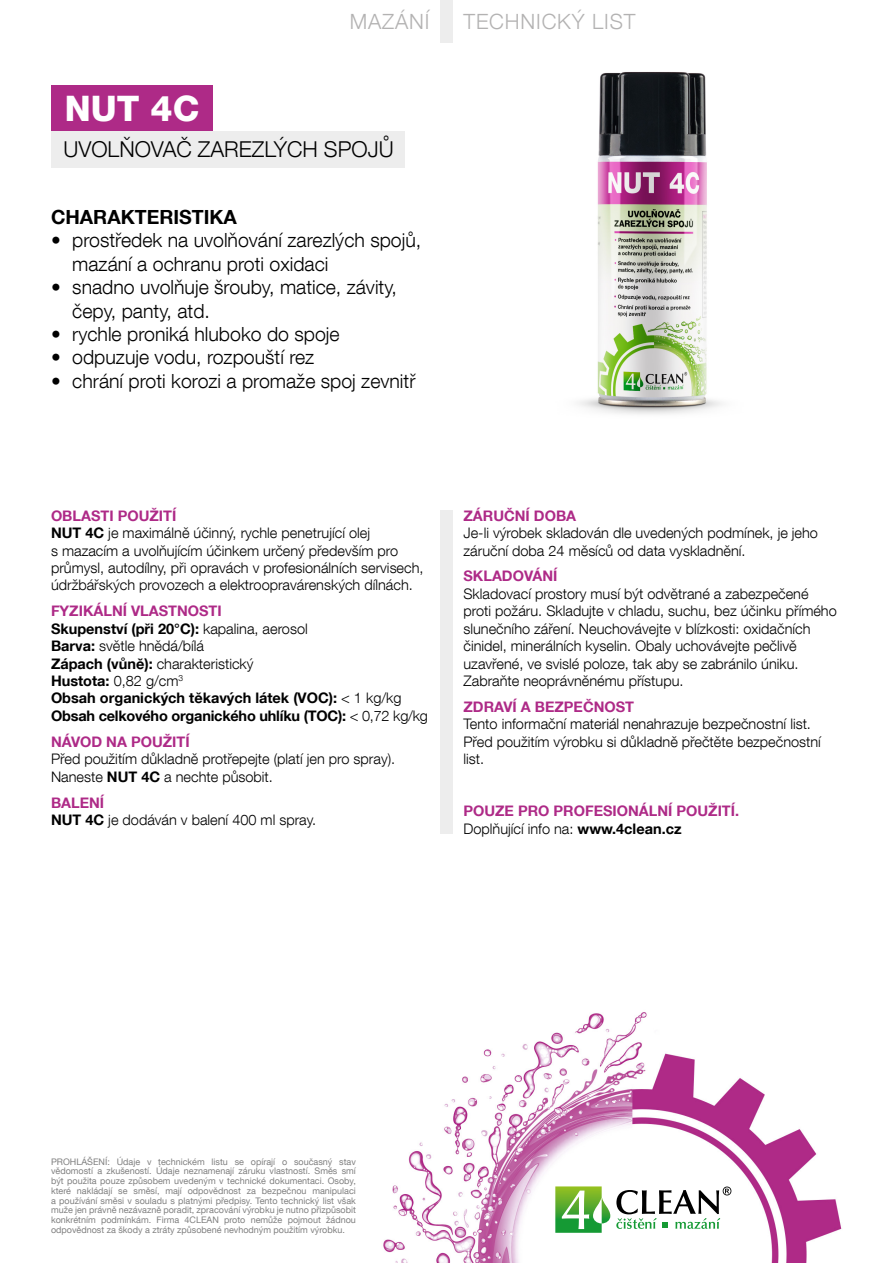
<style>
.page{position:relative;width:893px;height:1263px;background:#fff}
.page>*{position:absolute;margin:0;border:0;box-sizing:border-box;transform-origin:0 0}
.t1{font:800 35.1px "Helvetica Neue LT Com";color:#fff}
.t2{font:300 21.9px "Helvetica Neue LT Com";color:#000}
.t3{font:300 21px "Helvetica Neue LT Com";letter-spacing:.04em;color:#b3b2b2}
.t4{font:300 19.5px/23.4px "Helvetica Neue LT Com";color:#000}
.t5{font:700 19.5px "Helvetica Neue LT Com";color:#000}
.t6{font:300 14.55px/17.4px "Helvetica Neue LT Com";color:#000}
.t7{font:700 14.55px/17.4px "Helvetica Neue LT Com";color:#000}
.t8{font:700 14.55px/17.4px "Helvetica Neue LT Com";color:#ae2a87}
.t9{font:9px/9.8px "Helvetica Neue LT Com";color:#808080;text-align:justify}
.s1{font-weight:700;color:#ae2a87}
.s2{font-weight:700}
.s3{color:#ae2a87}
.s4{font-weight:300}
.s5{font-weight:300;color:#000}
.s6{color:#000}
</style>
<div class="page">
<img style="left:383px;top:1012px;width:459px;height:251px">
<div style="left:555px;top:1186px;width:176px;height:47px;background:#fff"></div>
<svg style="left:555px;top:1186px;width:55px;height:47px"></svg>
<svg style="left:616px;top:1186px;width:115px;height:43px"></svg>
<div style="left:440px;top:0;width:13px;height:43px;background:#ededed"></div>
<div style="left:440px;top:510px;width:13px;height:323px;background:#ededed"></div>
<div style="left:51px;top:131px;width:354px;height:36px;background:#ededed"></div>
<div style="left:51px;top:85px;width:161px;height:46px;background:#ae2a87"></div>
<img style="left:579px;top:72px;width:143px;height:342px">
<h1 class="t1" style="left:65px;top:87px;width:136px">NUT 4C</h1>
<h3 class="t3" style="left:350px;top:8px;width:81px">MAZÁNÍ</h3>
<h3 class="t3" style="left:463px;top:8px;width:173px">TECHNICKÝ LIST</h3>
<h2 class="t2" style="left:63px;top:136px;width:332px">UVOLŇOVAČ ZAREZLÝCH SPOJŮ</h2>
<h3 class="t5" style="left:51px;top:205px;width:187px">CHARAKTERISTIKA</h3>
<h3 class="t4" style="left:72px;top:228px;width:350px;text-indent:-21px">• prostředek na uvolňování zarezlých spojů, mazání a ochranu proti oxidaci</h3>
<h3 class="t4" style="left:72px;top:275px;width:326px;text-indent:-21px">• snadno uvolňuje šrouby, matice, závity, čepy, panty, atd.</h3>
<h3 class="t4" style="left:51px;top:322px;width:290px">• rychle proniká hluboko do spoje</h3>
<h3 class="t4" style="left:51px;top:345px;width:265px">• odpuzuje vodu, rozpouští rez</h3>
<h3 class="t4" style="left:51px;top:369px;width:366px">• chrání proti korozi a promaže spoj zevnitř</h3>
<p class="t6" style="left:51px;top:506px;width:374px"><span class="s1">OBLASTI POUŽITÍ<br></span><span class="s2">NUT 4C</span> je maximálně účinný, rychle penetrující olej<br>s mazacím a uvolňujícím účinkem určený především pro průmysl, autodílny, při opravách v profesionálních servisech, údržbářských provozech a elektroopravárenských dílnách.</p>
<p class="t7" style="left:51px;top:602px;width:378px"><span class="s3">FYZIKÁLNÍ VLASTNOSTI<br></span>Skupenství (při 20°C): <span class="s4">kapalina, aerosol<br></span>Barva: <span class="s4">světle hnědá/bílá<br></span>Zápach (vůně): <span class="s4">charakteristický<br></span>Hustota: <span class="s4">0,82 g/cm</span><sup>3<br></sup>Obsah organických těkavých látek (VOC): <span class="s4">&lt; 1 kg/kg </span>Obsah celkového organického uhlíku (TOC): <span class="s4">&lt; 0,72 kg/kg</span></p>
<p class="t8" style="left:51px;top:732px;width:140px">NÁVOD NA POUŽITÍ</p>
<p class="t6" style="left:51px;top:750px;width:346px">Před použitím důkladně protřepejte (platí jen pro spray).<br>Naneste <span class="s2">NUT 4C</span> a nechte působit.</p>
<p class="t6" style="left:51px;top:793px;width:267px"><span class="s1">BALENÍ<br></span><span class="s2">NUT 4C</span> je dodáván v balení 400 ml spray.</p>
<p class="t8" style="left:463px;top:506px;width:114px">ZÁRUČNÍ DOBA</p>
<p class="t6" style="left:463px;top:524px;width:356px">Je-li výrobek skladován dle uvedených podmínek, je jeho záruční doba 24 měsíců od data vyskladnění.</p>
<p class="t8" style="left:463px;top:567px;width:95px">SKLADOVÁNÍ</p>
<p class="t6" style="left:463px;top:585px;width:375px">Skladovací prostory musí být odvětrané a zabezpečené proti požáru. Skladujte v chladu, suchu, bez účinku přímého slunečního záření. Neuchovávejte v blízkosti: oxidačních činidel, minerálních kyselin. Obaly uchovávejte pečlivě uzavřené, ve svislé poloze, tak aby se zabránilo úniku.<br>Zabraňte neoprávněnému přístupu.</p>
<p class="t8" style="left:463px;top:698px;width:172px">ZDRAVÍ A BEZPEČNOST</p>
<p class="t6" style="left:463px;top:715px;width:359px">Tento informační materiál nenahrazuje bezpečnostní list.<br>Před použitím výrobku si důkladně přečtěte bezpečnostní list.</p>
<p class="t8" style="left:463px;top:802px;width:277px">POUZE PRO PROFESIONÁLNÍ POUŽITÍ.<br><span class="s5">Doplňující info na:</span> <span class="s6">www.4clean.cz</span></p>
<p class="t9" style="left:51px;top:1156px;width:306px">PROHLÁŠENÍ: Údaje v technickém listu se opírají o současný stav vědomostí a zkušeností. Údaje neznamenají záruku vlastností. Směs smí být použita pouze způsobem uvedeným v technické dokumentaci. Osoby, které nakládají se směsí, mají odpovědnost za bezpečnou manipulaci a používání směsi v souladu s platnými předpisy. Tento technický list však muže jen právně nezávazně poradit, zpracování výrobku je nutno přizpůsobit konkrétním podmínkám. Firma 4CLEAN proto nemůže pojmout žádnou odpovědnost za škody a ztráty způsobené nevhodným použitím výrobku.</p>
</div>
